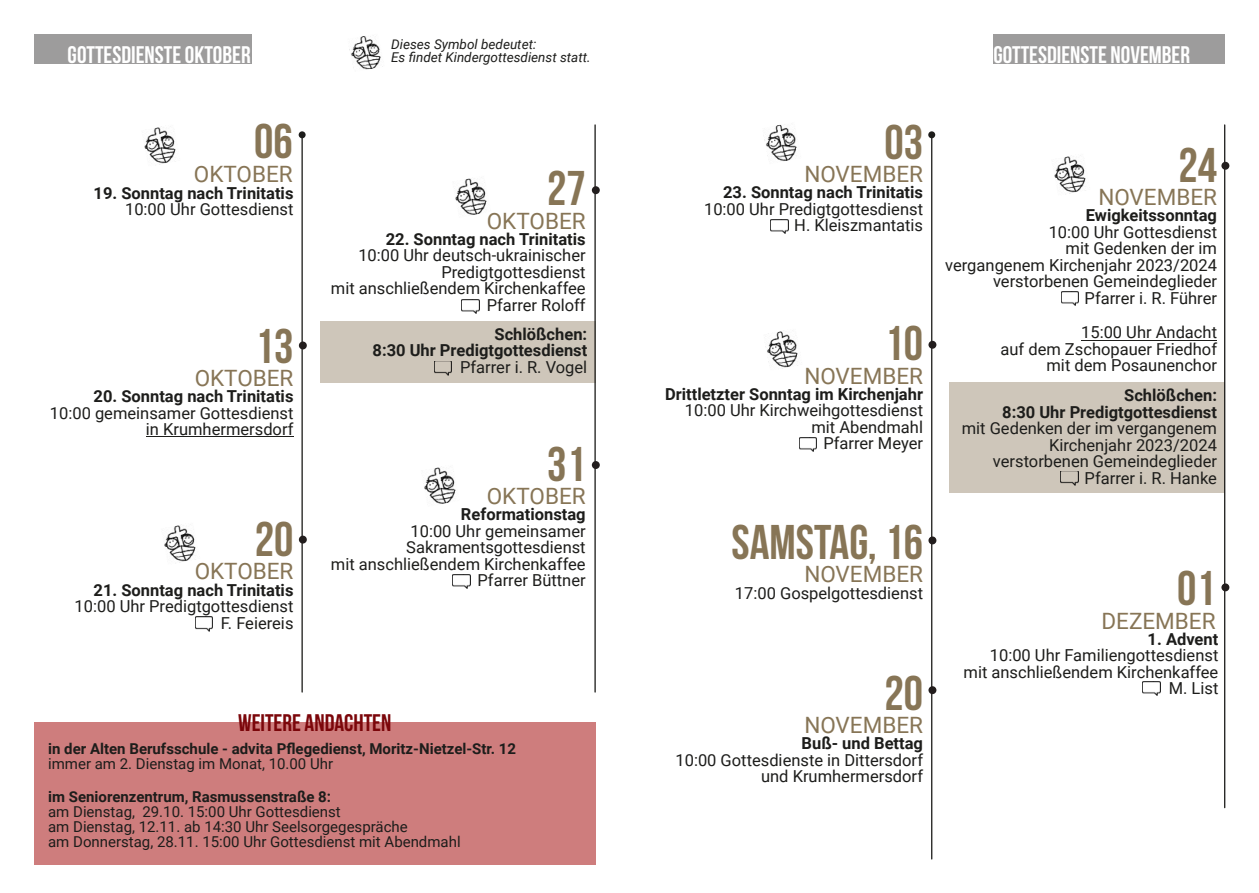
<style>
.page{position:relative;width:1259px;height:893px;background:#fff}
.page>*{position:absolute;margin:0;border:0;box-sizing:border-box;transform-origin:0 0}
.t1{font:48.75px "Bebas Neue";color:#877556}
.t2{font:24px "Bebas Neue";color:#fff}
.t3{font:24px "Bebas Neue";color:#7b060a}
.t4{font:22.5px "Roboto";color:#877556}
.t5{font:16.5px/16.5px "Roboto";color:#1d1d1b;text-align:right}
.t6{font:700 16.5px/16.5px "Roboto";color:#1d1d1b;text-align:right}
.t7{font:15px/15px "Roboto";color:#1d1d1b}
.t8{font:700 15px "Roboto";color:#1d1d1b}
.t9{font:italic 13.5px/13.5px "Roboto";color:#1d1d1b}
</style>
<div class="page">
<div style="left:34px;top:34px;width:218px;height:29px;background:#9d9c9c"></div>
<hr style="left:146px;top:436px;width:147px;height:1px;background:#1d1d1b">
<img style="left:195px;top:617px;width:18px;height:15px">
<img style="left:771px;top:219px;width:17px;height:15px">
<img style="left:164px;top:525px;width:32px;height:38px">
<img style="left:144px;top:127px;width:32px;height:38px">
<img style="left:424px;top:467px;width:32px;height:37px">
<img style="left:455px;top:178px;width:32px;height:37px">
<img style="left:764px;top:125px;width:33px;height:36px">
<img style="left:765px;top:331px;width:33px;height:38px">
<img style="left:1054px;top:156px;width:32px;height:38px">
<img style="left:462px;top:299px;width:17px;height:15px">
<img style="left:453px;top:575px;width:17px;height:14px">
<div style="left:320px;top:322px;width:275px;height:61px;background:#cec6ba"></div>
<div style="left:950px;top:383px;width:275px;height:110px;background:#cec6ba"></div>
<img style="left:434px;top:361px;width:18px;height:15px">
<img style="left:1061px;top:471px;width:17px;height:15px">
<img style="left:1142px;top:681px;width:18px;height:15px">
<hr style="left:1081px;top:340px;width:136px;height:1px;background:#1d1d1b">
<img style="left:1061px;top:291px;width:18px;height:15px">
<img style="left:799px;top:437px;width:17px;height:15px">
<div style="left:299px;top:131px;width:7px;height:7px;background:#1d1d1b;border-radius:50%"></div>
<hr style="left:301px;top:137px;width:2px;height:555px;background:#1d1d1b">
<div style="left:299px;top:341px;width:8px;height:8px;background:#231e1e;border-radius:50%"></div>
<div style="left:299px;top:536px;width:8px;height:8px;background:#231e1e;border-radius:50%"></div>
<hr style="left:594px;top:125px;width:2px;height:567px;background:#1d1d1b">
<div style="left:592px;top:186px;width:8px;height:8px;background:#231e1e;border-radius:50%"></div>
<div style="left:592px;top:461px;width:8px;height:8px;background:#231e1e;border-radius:50%"></div>
<img style="left:349px;top:36px;width:34px;height:34px">
<div style="left:993px;top:34px;width:232px;height:29px;background:#9d9c9c"></div>
<div style="left:928px;top:131px;width:7px;height:7px;background:#1d1d1b;border-radius:50%"></div>
<hr style="left:931px;top:137px;width:1px;height:722px;background:#1d1d1b">
<div style="left:928px;top:341px;width:8px;height:8px;background:#231e1e;border-radius:50%"></div>
<div style="left:928px;top:536px;width:8px;height:8px;background:#231e1e;border-radius:50%"></div>
<div style="left:928px;top:686px;width:8px;height:8px;background:#231e1e;border-radius:50%"></div>
<hr style="left:1224px;top:125px;width:1px;height:683px;background:#1d1d1b">
<div style="left:1221px;top:162px;width:8px;height:8px;background:#231e1e;border-radius:50%"></div>
<div style="left:1221px;top:583px;width:8px;height:8px;background:#231e1e;border-radius:50%"></div>
<div style="left:34px;top:722px;width:561px;height:143px;background:#ce7d7d"></div>
<h2 class="t2" style="left:68px;top:45px;width:184px">GOTTESDIENSTE OKTOBER</h2>
<p class="t9" style="left:391px;top:39px;width:201px">Dieses Symbol bedeutet:<br>Es findet Kindergottesdienst statt.</p>
<h2 class="t2" style="left:993px;top:45px;width:198px">GOTTESDIENSTE NOVEMBER</h2>
<h1 class="t1" style="left:254px;top:122px;width:40px">06</h1>
<h3 class="t4" style="left:194px;top:165px;width:100px">OKTOBER</h3>
<p class="t6" style="left:94px;top:186px;width:201px">19. Sonntag nach Trinitatis</p>
<p class="t5" style="left:125px;top:203px;width:170px">10:00 Uhr Gottesdienst</p>
<h1 class="t1" style="left:547px;top:169px;width:40px">27</h1>
<h3 class="t4" style="left:487px;top:212px;width:100px">OKTOBER</h3>
<p class="t6" style="left:386px;top:232px;width:201px">22. Sonntag nach Trinitatis</p>
<p class="t5" style="left:331px;top:249px;width:256px">10:00 Uhr deutsch-ukrainischer<br>Predigtgottesdienst<br>mit anschließendem Kirchenkaffee<br>Pfarrer Roloff</p>
<h1 class="t1" style="left:884px;top:122px;width:40px">03</h1>
<h3 class="t4" style="left:804px;top:165px;width:120px">NOVEMBER</h3>
<p class="t6" style="left:723px;top:186px;width:201px">23. Sonntag nach Trinitatis</p>
<p class="t5" style="left:704px;top:202px;width:220px">10:00 Uhr Predigtgottesdienst<br>H. Kleiszmantatis</p>
<h1 class="t1" style="left:255px;top:326px;width:40px">13</h1>
<h3 class="t4" style="left:195px;top:369px;width:100px">OKTOBER</h3>
<p class="t6" style="left:94px;top:390px;width:201px">20. Sonntag nach Trinitatis</p>
<p class="t5" style="left:50px;top:406px;width:245px">10:00 gemeinsamer Gottesdienst in Krumhermersdorf</p>
<h1 class="t1" style="left:255px;top:519px;width:40px">20</h1>
<h3 class="t4" style="left:195px;top:563px;width:100px">OKTOBER</h3>
<p class="t6" style="left:94px;top:583px;width:201px">21. Sonntag nach Trinitatis</p>
<p class="t5" style="left:75px;top:600px;width:220px">10:00 Uhr Predigtgottesdienst<br>F. Feiereis</p>
<p class="t6" style="left:372px;top:328px;width:216px">Schlößchen:<br>8:30 Uhr Predigtgottesdienst</p>
<p class="t5" style="left:460px;top:361px;width:129px">Pfarrer i. R. Vogel</p>
<h1 class="t1" style="left:884px;top:324px;width:40px">10</h1>
<h3 class="t4" style="left:804px;top:367px;width:120px">NOVEMBER</h3>
<p class="t6" style="left:665px;top:387px;width:259px">Drittletzter Sonntag im Kirchenjahr</p>
<p class="t5" style="left:685px;top:404px;width:240px">10:00 Uhr Kirchweihgottesdienst mit Abendmahl<br>Pfarrer Meyer</p>
<h1 class="t1" style="left:547px;top:444px;width:40px">31</h1>
<h3 class="t4" style="left:487px;top:487px;width:100px">OKTOBER</h3>
<p class="t6" style="left:461px;top:508px;width:126px">Reformationstag</p>
<p class="t5" style="left:331px;top:524px;width:256px">10:00 Uhr gemeinsamer<br>Sakramentsgottesdienst<br>mit anschließendem Kirchenkaffee<br>Pfarrer Büttner</p>
<h1 class="t1" style="left:731px;top:522px;width:193px">SAMSTAG, 16</h1>
<h3 class="t4" style="left:804px;top:566px;width:120px">NOVEMBER</h3>
<p class="t5" style="left:735px;top:586px;width:190px">17:00 Gospelgottesdienst</p>
<h1 class="t1" style="left:884px;top:673px;width:40px">20</h1>
<h2 class="t3" style="left:238px;top:713px;width:155px">WEITERE ANDACHTEN</h2>
<p class="t8" style="left:48px;top:743px;width:469px">in der Alten Berufsschule - advita Pflegedienst, Moritz-Nietzel-Str. 12</p>
<p class="t7" style="left:48px;top:758px;width:286px">immer am 2. Dienstag im Monat, 10.00 Uhr</p>
<p class="t8" style="left:48px;top:791px;width:284px">im Seniorenzentrum, Rasmussenstraße 8:</p>
<p class="t7" style="left:48px;top:806px;width:414px">am Dienstag, 29.10. 15:00 Uhr Gottesdienst<br>am Dienstag, 12.11. ab 14:30 Uhr Seelsorgegespräche<br>am Donnerstag, 28.11. 15:00 Uhr Gottesdienst mit Abendmahl</p>
<h3 class="t4" style="left:804px;top:716px;width:120px">NOVEMBER</h3>
<p class="t6" style="left:801px;top:737px;width:123px">Buß- und Bettag</p>
<p class="t5" style="left:675px;top:753px;width:249px">10:00 Gottesdienste in Dittersdorf und Krumhermersdorf</p>
<h1 class="t1" style="left:1178px;top:145px;width:40px">24</h1>
<h3 class="t4" style="left:1098px;top:189px;width:120px">NOVEMBER</h3>
<p class="t6" style="left:1086px;top:209px;width:133px">Ewigkeitssonntag</p>
<p class="t5" style="left:945px;top:226px;width:273px">10:00 Uhr Gottesdienst<br>mit Gedenken der im<br>vergangenem Kirchenjahr 2023/2024 verstorbenen Gemeindeglieder<br>Pfarrer i. R. Führer</p>
<p class="t5" style="left:1000px;top:326px;width:218px">15:00 Uhr Andacht<br>auf dem Zschopauer Friedhof mit dem Posaunenchor</p>
<p class="t6" style="left:1002px;top:389px;width:216px">Schlößchen:<br>8:30 Uhr Predigtgottesdienst</p>
<p class="t5" style="left:961px;top:422px;width:257px">mit Gedenken der im vergangenem<br>Kirchenjahr 2023/2024 verstorbenen Gemeindeglieder<br>Pfarrer i. R. Hanke</p>
<h1 class="t1" style="left:1177px;top:568px;width:40px">01</h1>
<h3 class="t4" style="left:1101px;top:612px;width:116px">DEZEMBER</h3>
<p class="t6" style="left:1147px;top:632px;width:72px">1. Advent</p>
<p class="t5" style="left:963px;top:649px;width:256px">10:00 Uhr Familiengottesdienst mit anschließendem Kirchenkaffee<br>M. List</p>
</div>
